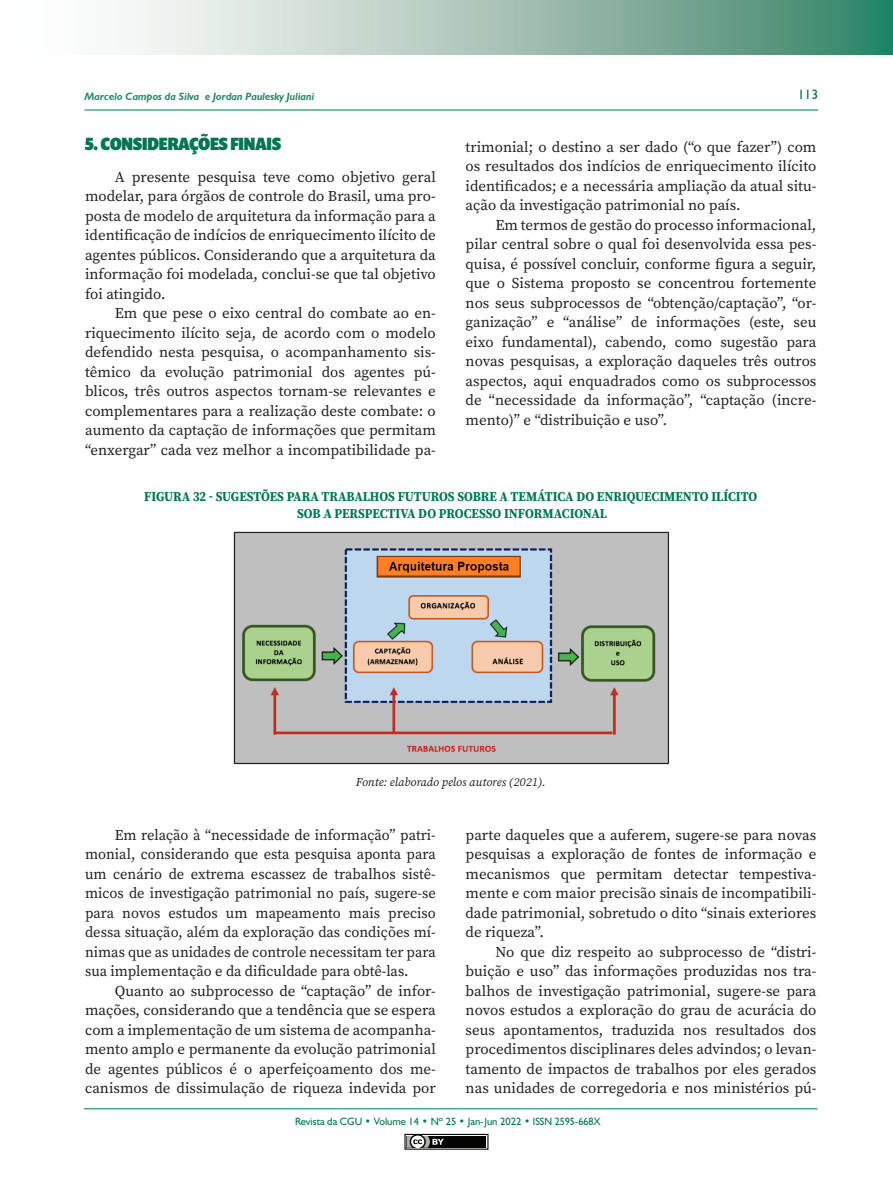
<style>
.page{position:relative;width:893px;height:1191px;background:#fff}
.page>*{position:absolute;margin:0;border:0;box-sizing:border-box;transform-origin:0 0}
.TÍTULO_DUAS_COLUNAS{font:900 18px "Prenton RP Cond";color:#007552}
.TEXTO_DUAS_COLUNAS{font:15px/19.5px "Source Serif Variable";color:#231f20;text-align:justify}
.TITULO_TABELA_E_GRAF{font:13.5px "Source Serif Variable";letter-spacing:-.005em;color:#007552;scale:.93 1}
.t1{font:13.5px "Humanist 521 BT";color:#007552}
.FONTE_DE_DADOS_TABEL{font:italic 12px "Source Serif Variable";color:#231f20}
.t2{font:10.5px "Humanist 521 BT";color:#007552}
.t3{font:italic 700 10.5px "Humanist 521 BT";color:#28876a}
</style>
<div class="page">
<svg style="left:117px;top:0;width:776px;height:54px;background:#9ec0b2"></svg>
<hr style="left:84px;top:110px;width:734px;height:1px;background:#007552">
<hr style="left:84px;top:1108px;width:734px;height:1px;background:#007552">
<div style="left:404px;top:1133px;width:84px;height:16px;border:1px solid #040503"></div>
<div style="left:407px;top:1135px;width:79px;height:12px;background:#040503"></div>
<svg style="left:404px;top:1133px;width:40px;height:17px"></svg>
<img style="left:233px;top:531px;width:437px;height:234px">
<p class="t3" style="left:84px;top:90px;width:231px">Marcelo Campos da Silva e Jordan Paulesky Juliani</p>
<p class="t1" style="left:798px;top:86px;width:22px">113</p>
<p class="TÍTULO_DUAS_COLUNAS" style="left:85px;top:132px;width:197px">5. CONSIDERAÇÕES FINAIS</p>
<p class="TEXTO_DUAS_COLUNAS" style="left:85px;top:167px;width:352px;text-indent:30px">A presente pesquisa teve como objetivo geral modelar, para órgãos de controle do Brasil, uma pro&shy;posta de modelo de arquitetura da informação para a identificação de indícios de enriquecimento ilícito de agentes públicos. Considerando que a arquitetura da informação foi modelada, conclui-se que tal objetivo foi atingido.</p>
<p class="TEXTO_DUAS_COLUNAS" style="left:85px;top:304px;width:352px;text-indent:30px">Em que pese o eixo central do combate ao en&shy;riquecimento ilícito seja, de acordo com o modelo defendido nesta pesquisa, o acompanhamento sis&shy;têmico da evolução patrimonial dos agentes pú&shy;blicos, três outros aspectos tornam-se relevantes e complementares para a realização deste combate: o aumento da captação de informações que permitam “enxergar” cada vez melhor a incompatibilidade pa-</p>
<p class="TEXTO_DUAS_COLUNAS" style="left:466px;top:137px;width:352px">trimonial; o destino a ser dado (“o que fazer”) com os resultados dos indícios de enriquecimento ilícito identificados; e a necessária ampliação da atual situ&shy;ação da investigação patrimonial no país.</p>
<p class="TEXTO_DUAS_COLUNAS" style="left:466px;top:215px;width:352px;text-indent:30px">Em termos de gestão do processo informacional, pilar central sobre o qual foi desenvolvida essa pes&shy;quisa, é possível concluir, conforme figura a seguir, que o Sistema proposto se concentrou fortemente nos seus subprocessos de “obtenção/captação”, “or&shy;ganização” e “análise” de informações (este, seu eixo fundamental), cabendo, como sugestão para novas pesquisas, a exploração daqueles três outros aspectos, aqui enquadrados como os subprocessos de “necessidade da informação”, “captação (incre&shy;mento)” e “distribuição e uso”.</p>
<p class="TITULO_TABELA_E_GRAF" style="left:144px;top:488px;width:661px">FIGURA 32 - SUGESTÕES PARA TRABALHOS FUTUROS SOBRE A TEMÁTICA DO ENRIQUECIMENTO ILÍCITO</p>
<p class="TITULO_TABELA_E_GRAF" style="left:297px;top:504px;width:335px">SOB A PERSPECTIVA DO PROCESSO INFORMACIONAL</p>
<p class="FONTE_DE_DADOS_TABEL" style="left:356px;top:774px;width:191px">Fonte: elaborado pelos autores (2021).</p>
<p class="TEXTO_DUAS_COLUNAS" style="left:85px;top:825px;width:352px;text-indent:30px">Em relação à “necessidade de informação” patri&shy;monial, considerando que esta pesquisa aponta para um cenário de extrema escassez de trabalhos sistê&shy;micos de investigação patrimonial no país, sugere-se para novos estudos um mapeamento mais preciso dessa situação, além da exploração das condições mí&shy;nimas que as unidades de controle necessitam ter para sua implementação e da dificuldade para obtê-las.</p>
<p class="TEXTO_DUAS_COLUNAS" style="left:85px;top:981px;width:352px;text-indent:30px">Quanto ao subprocesso de “captação” de infor&shy;mações, considerando que a tendência que se espera com a implementação de um sistema de acompanha&shy;mento amplo e permanente da evolução patrimonial de agentes públicos é o aperfeiçoamento dos me&shy;canismos de dissimulação de riqueza indevida por</p>
<p class="TEXTO_DUAS_COLUNAS" style="left:466px;top:825px;width:352px">parte daqueles que a auferem, sugere-se para novas pesquisas a exploração de fontes de informação e mecanismos que permitam detectar tempestiva&shy;mente e com maior precisão sinais de incompatibili&shy;dade patrimonial, sobretudo o dito “sinais exteriores de riqueza”.</p>
<p class="TEXTO_DUAS_COLUNAS" style="left:466px;top:942px;width:352px;text-indent:30px">No que diz respeito ao subprocesso de “distri&shy;buição e uso” das informações produzidas nos tra&shy;balhos de investigação patrimonial, sugere-se para novos estudos a exploração do grau de acurácia do seus apontamentos, traduzida nos resultados dos procedimentos disciplinares deles advindos; o levan&shy;tamento de impactos de trabalhos por eles gerados nas unidades de corregedoria e nos ministérios pú-</p>
<p class="t2" style="left:295px;top:1115px;width:307px">Revista da CGU • Volume 14 • Nº 25 • Jan-Jun 2022 • ISSN 2595-668X</p>
</div>
